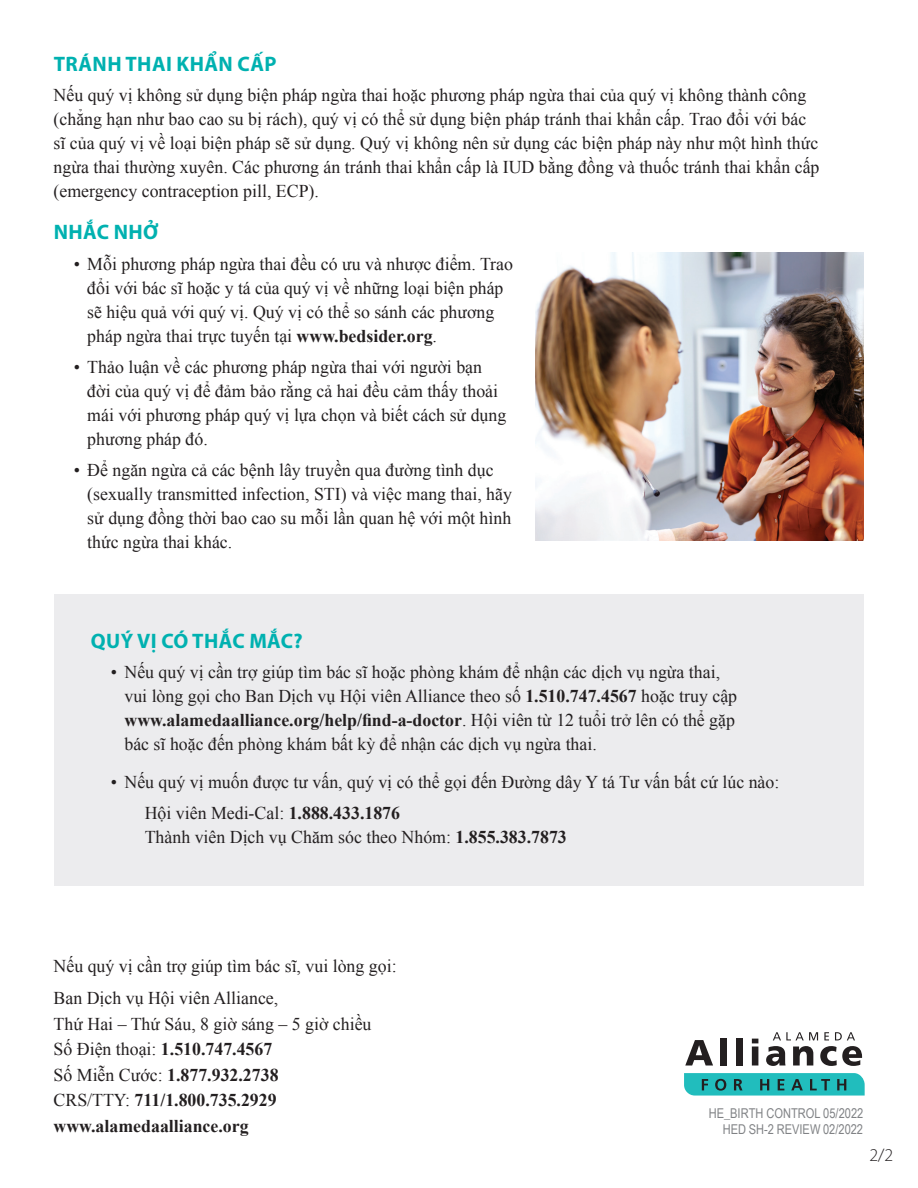
<style>
.page{position:relative;width:918px;height:1188px;background:#fff}
.page>*{position:absolute;margin:0;border:0;box-sizing:border-box;transform-origin:0 0}
.Body_Text{font:700 21px "Myriad Pro";letter-spacing:.02em;color:#00b1b0}
.Body_Text-2{font:18px/24px "Times New Roman";color:#231f20}
.t1{font:300 18px "Myriad Pro";color:#231f20}
.t2{font:13.5px/16.2px "Arial Narrow";color:#808285;text-align:right}
.s1{font-weight:700}
</style>
<div class="page">
<div style="left:54px;top:594px;width:810px;height:292px;background:#ececee"></div>
<svg style="left:685px;top:1040px;width:28px;height:26px"></svg>
<div style="left:720px;top:1038px;width:7px;height:28px;background:#231f20"></div>
<div style="left:736px;top:1038px;width:6px;height:28px;background:#231f20"></div>
<svg style="left:752px;top:1039px;width:6px;height:27px"></svg>
<svg style="left:766px;top:1046px;width:20px;height:20px"></svg>
<svg style="left:793px;top:1046px;width:20px;height:20px"></svg>
<svg style="left:820px;top:1046px;width:42px;height:20px"></svg>
<svg style="left:684px;top:1073px;width:181px;height:23px;background:#29adad"></svg>
<svg style="left:773px;top:1032px;width:45px;height:8px"></svg>
<svg style="left:824px;top:1032px;width:5px;height:8px"></svg>
<svg style="left:835px;top:1032px;width:20px;height:8px"></svg>
<img style="left:536px;top:253px;width:328px;height:288px">
<p class="Body_Text" style="left:54px;top:50px;width:224px">TRÁNH THAI KHẨN CẤP</p>
<p class="Body_Text-2" style="left:54px;top:83px;width:767px">Nếu quý vị không sử dụng biện pháp ngừa thai hoặc phương pháp ngừa thai của quý vị không thành công (chẳng hạn như bao cao su bị rách), quý vị có thể sử dụng biện pháp tránh thai khẩn cấp. Trao đổi với bác sĩ của quý vị về loại biện pháp sẽ sử dụng. Quý vị không nên sử dụng các biện pháp này như một hình thức ngừa thai thường xuyên. Các phương án tránh thai khẩn cấp là IUD bằng đồng và thuốc tránh thai khẩn cấp (emergency contraception pill, ECP).</p>
<p class="Body_Text" style="left:54px;top:219px;width:106px">NHẮC NHỞ</p>
<p class="Body_Text-2" style="left:87px;top:252px;width:427px;text-indent:-14px">• Mỗi phương pháp ngừa thai đều có ưu và nhược điểm. Trao đổi với bác sĩ hoặc y tá của quý vị về những loại biện pháp sẽ hiệu quả với quý vị. Quý vị có thể so sánh các phương pháp ngừa thai trực tuyến tại <span class="s1">www.bedsider.org</span>.</p>
<p class="Body_Text-2" style="left:87px;top:355px;width:421px;text-indent:-14px">• Thảo luận về các phương pháp ngừa thai với người bạn đời của quý vị để đảm bảo rằng cả hai đều cảm thấy thoải mái với phương pháp quý vị lựa chọn và biết cách sử dụng phương pháp đó.</p>
<p class="Body_Text-2" style="left:87px;top:457px;width:426px;text-indent:-14px">• Để ngăn ngừa cả các bệnh lây truyền qua đường tình dục (sexually transmitted infection, STI) và việc mang thai, hãy sử dụng đồng thời bao cao su mỗi lần quan hệ với một hình thức ngừa thai khác.</p>
<p class="Body_Text" style="left:91px;top:627px;width:213px">QUÝ VỊ CÓ THẮC MẮC?</p>
<p class="Body_Text-2" style="left:124px;top:660px;width:614px;text-indent:-14px">• Nếu quý vị cần trợ giúp tìm bác sĩ hoặc phòng khám để nhận các dịch vụ ngừa thai, vui lòng gọi cho Ban Dịch vụ Hội viên Alliance theo số <span class="s1">1.510.747.4567</span> hoặc truy cập <span class="s1">www.alamedaalliance.org/help/find-a-doctor</span>. Hội viên từ 12 tuổi trở lên có thể gặp bác sĩ hoặc đến phòng khám bất kỳ để nhận các dịch vụ ngừa thai.</p>
<p class="Body_Text-2" style="left:111px;top:770px;width:670px">• Nếu quý vị muốn được tư vấn, quý vị có thể gọi đến Đường dây Y tá Tư vấn bất cứ lúc nào:</p>
<p class="Body_Text-2" style="left:145px;top:800px;width:257px">Hội viên Medi-Cal: <span class="s1">1.888.433.1876</span></p>
<p class="Body_Text-2" style="left:145px;top:824px;width:424px">Thành viên Dịch vụ Chăm sóc theo Nhóm: <span class="s1">1.855.383.7873</span></p>
<p class="Body_Text-2" style="left:54px;top:954px;width:345px">Nếu quý vị cần trợ giúp tìm bác sĩ, vui lòng gọi:</p>
<p class="Body_Text-2" style="left:54px;top:985px;width:319px;line-height:25.5px">Ban Dịch vụ Hội viên Alliance,<br>Thứ Hai – Thứ Sáu, 8 giờ sáng – 5 giờ chiều<br>Số Điện thoại: <span class="s1">1.510.747.4567<br></span>Số Miễn Cước: <span class="s1">1.877.932.2738<br></span>CRS/TTY: <span class="s1">711/1.800.735.2929 www.alamedaalliance.org</span></p>
<p class="t2" style="left:709px;top:1105px;width:156px">HE_BIRTH CONTROL 05/2022<br>HED SH-2 REVIEW 02/2022</p>
<p class="t1" style="left:870px;top:1144px;width:25px">2/2</p>
</div>
